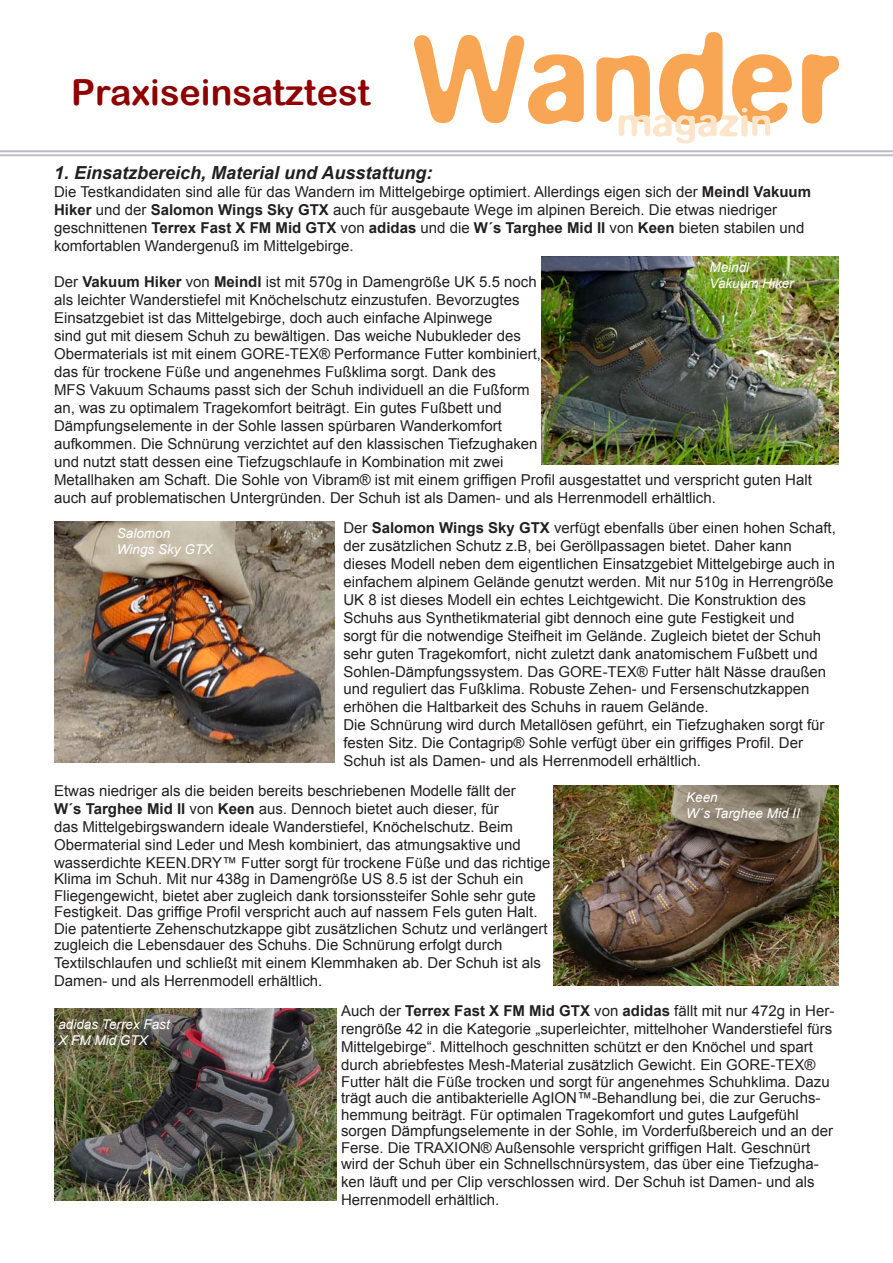
<style>
.page{position:relative;width:893px;height:1263px;background:#fff}
.page>*{position:absolute;margin:0;border:0;box-sizing:border-box;transform-origin:0 0}
.t1{font:36px "Arial Rounded MT Bold";color:#8f0000}
.t2{font:italic 700 18px "Arial";color:#231f20}
.t3{font:15px/18px "Arial";color:#231f20}
.t4{font:italic 13.5px/16.2px "Arial";color:#fff}
.s1{font-weight:700}
</style>
<div class="page">
<hr style="left:0;top:150px;width:893px;height:2px;background:#bcbdc0">
<hr style="left:0;top:154px;width:893px;height:2px;background:#bcbdc0">
<svg style="left:414px;top:35px;width:170px;height:89px"></svg>
<svg style="left:802px;top:54px;width:37px;height:70px"></svg>
<svg style="left:596px;top:32px;width:196px;height:111px"></svg>
<img style="left:541px;top:256px;width:298px;height:209px">
<img style="left:54px;top:522px;width:281px;height:240px">
<img style="left:54px;top:1009px;width:283px;height:191px">
<img style="left:553px;top:786px;width:286px;height:200px">
<h1 class="t1" style="left:71px;top:71px;width:301px">Praxiseinsatztest</h1>
<p class="t2" style="left:54px;top:161px;width:380px">1. Einsatzbereich, Material und Ausstattung:</p>
<p class="t3" style="left:54px;top:183px;width:759px">Die Testkandidaten sind alle für das Wandern im Mittelgebirge optimiert. Allerdings eigen sich der <span class="s1">Meindl Vakuum Hiker</span> und der <span class="s1">Salomon Wings Sky GTX</span> auch für ausgebaute Wege im alpinen Bereich. Die etwas niedriger geschnittenen <span class="s1">Terrex Fast X FM Mid GTX</span> von <span class="s1">adidas</span> und die <span class="s1">W´s Targhee Mid II</span> von <span class="s1">Keen</span> bieten stabilen und komfortablen Wandergenuß im Mittelgebirge.</p>
<p class="t3" style="left:54px;top:273px;width:759px">Der <span class="s1">Vakuum Hiker</span> von <span class="s1">Meindl</span> ist mit 570g in Damengröße UK 5.5 noch<br>als leichter Wanderstiefel mit Knöchelschutz einzustufen. Bevorzugtes<br>Einsatzgebiet ist das Mittelgebirge, doch auch einfache Alpinwege<br>sind gut mit diesem Schuh zu bewältigen. Das weiche Nubukleder des<br>Obermaterials ist mit einem GORE-TEX® Performance Futter kombiniert,<br>das für trockene Füße und angenehmes Fußklima sorgt. Dank des<br>MFS Vakuum Schaums passt sich der Schuh individuell an die Fußform<br>an, was zu optimalem Tragekomfort beiträgt. Ein gutes Fußbett und<br>Dämpfungselemente in der Sohle lassen spürbaren Wanderkomfort<br>aufkommen. Die Schnürung verzichtet auf den klassischen Tiefzughaken<br>und nutzt statt dessen eine Tiefzugschlaufe in Kombination mit zwei<br>Metallhaken am Schaft. Die Sohle von Vibram® ist mit einem griffigen Profil ausgestattet und verspricht guten Halt auch auf problematischen Untergründen. Der Schuh ist als Damen- und als Herrenmodell erhältlich.</p>
<p class="t3" style="left:343px;top:519px;width:494px">Der <span class="s1">Salomon Wings Sky GTX</span> verfügt ebenfalls über einen hohen Schaft, der zusätzlichen Schutz z.B, bei Geröllpassagen bietet. Daher kann dieses Modell neben dem eigentlichen Einsatzgebiet Mittelgebirge auch in einfachem alpinem Gelände genutzt werden. Mit nur 510g in Herrengröße UK 8 ist dieses Modell ein echtes Leichtgewicht. Die Konstruktion des Schuhs aus Synthetikmaterial gibt dennoch eine gute Festigkeit und<br>sorgt für die notwendige Steifheit im Gelände. Zugleich bietet der Schuh sehr guten Tragekomfort, nicht zuletzt dank anatomischem Fußbett und Sohlen-Dämpfungssystem. Das GORE-TEX® Futter hält Nässe draußen</p>
<p class="t3" style="left:343px;top:680px;width:468px">und reguliert das Fußklima. Robuste Zehen- und Fersenschutzkappen erhöhen die Haltbarkeit des Schuhs in rauem Gelände.</p>
<p class="t3" style="left:343px;top:716px;width:483px">Die Schnürung wird durch Metallösen geführt, ein Tiefzughaken sorgt für festen Sitz. Die Contagrip® Sohle verfügt über ein griffiges Profil. Der<br>Schuh ist als Damen- und als Herrenmodell erhältlich.</p>
<p class="t3" style="left:54px;top:782px;width:498px">Etwas niedriger als die beiden bereits beschriebenen Modelle fällt der<br><span class="s1">W´s Targhee Mid II</span> von <span class="s1">Keen</span> aus. Dennoch bietet auch dieser, für<br>das Mittelgebirgswandern ideale Wanderstiefel, Knöchelschutz. Beim Obermaterial sind Leder und Mesh kombiniert, das atmungsaktive und wasserdichte KEEN.DRY™ Futter sorgt für trockene Füße und das richtige</p>
<p class="t3" style="left:54px;top:871px;width:495px;line-height:16.5px">Klima im Schuh. Mit nur 438g in Damengröße US 8.5 ist der Schuh ein Fliegengewicht, bietet aber zugleich dank torsionssteifer Sohle sehr gute Festigkeit. Das griffige Profil verspricht auch auf nassem Fels guten Halt.<br>Die patentierte Zehenschutzkappe gibt zusätzlichen Schutz und verlängert zugleich die Lebensdauer des Schuhs. Die Schnürung erfolgt durch</p>
<p class="t3" style="left:54px;top:954px;width:488px">Textilschlaufen und schließt mit einem Klemmhaken ab. Der Schuh ist als<br>Damen- und als Herrenmodell erhältlich.</p>
<p class="t3" style="left:341px;top:1002px;width:495px">Auch der <span class="s1">Terrex Fast X FM Mid GTX</span> von <span class="s1">adidas</span> fällt mit nur 472g in Her&shy;rengröße 42 in die Kategorie „superleichter, mittelhoher Wanderstiefel fürs Mittelgebirge“. Mittelhoch geschnitten schützt er den Knöchel und spart durch abriebfestes Mesh-Material zusätzlich Gewicht. Ein GORE-TEX®</p>
<p class="t3" style="left:341px;top:1073px;width:493px;line-height:16.5px">Futter hält die Füße trocken und sorgt für angenehmes Schuhklima. Dazu trägt auch die antibakterielle AgION™-Behandlung bei, die zur Geruchs&shy;hemmung beiträgt. Für optimalen Tragekomfort und gutes Laufgefühl sorgen Dämpfungselemente in der Sohle, im Vorderfußbereich und an der Ferse. Die TRAXION® Außensohle verspricht griffigen Halt. Geschnürt wird der Schuh über ein Schnellschnürsystem, das über eine Tiefzugha-</p>
<p class="t3" style="left:341px;top:1173px;width:475px">ken läuft und per Clip verschlossen wird. Der Schuh ist Damen- und als<br>Herrenmodell erhältlich.</p>
<p class="t4" style="left:709px;top:260px;width:86px">Meindl<br>Vakuum Hiker</p>
<p class="t4" style="left:117px;top:525px;width:55px">Salomon</p>
<p class="t4" style="left:117px;top:541px;width:97px">Wings Sky GTX</p>
<p class="t4" style="left:686px;top:790px;width:33px">Keen</p>
<p class="t4" style="left:686px;top:806px;width:115px">W´s Targhee Mid II</p>
<p class="t4" style="left:58px;top:1016px;width:113px">adidas Terrex Fast<br>X FM Mid GTX</p>
</div>
